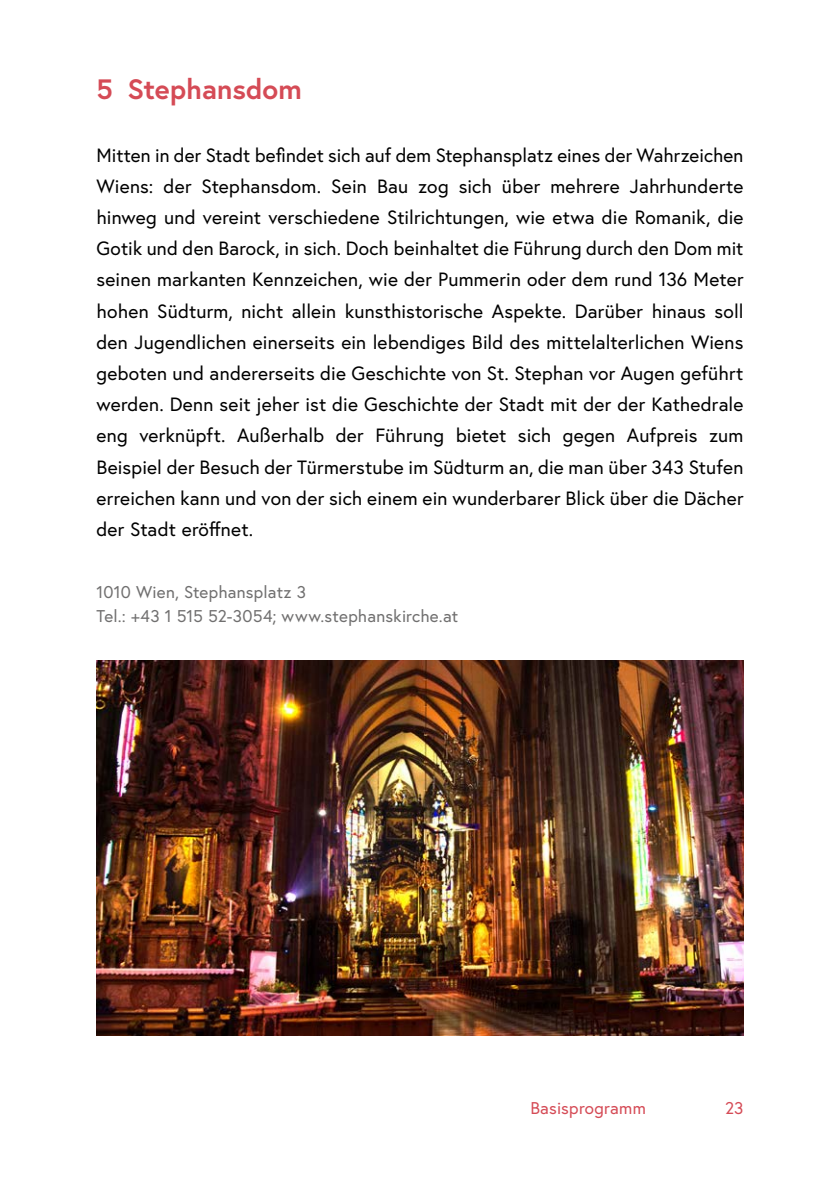
<style>
.page{position:relative;width:840px;height:1191px;background:#fff}
.page>*{position:absolute;margin:0;border:0;box-sizing:border-box;transform-origin:0 0}
.h2_beginnend_mit_1{font:700 28px "Europa Austria";color:#d54b56}
.p_Abstand_danach{font:19.2px/31.2px "Europa Austria";letter-spacing:.01em;color:#000;text-align:justify}
.p_Bildbeschriftung{font:17px/23.4px "Europa Austria";letter-spacing:.015em;color:#706f6f}
.t1{font:17px "Europa Austria";letter-spacing:.015em;color:#d54b56}
</style>
<div class="page">
<img style="left:96px;top:660px;width:647px;height:375px">
<h2 class="h2_beginnend_mit_1" style="left:96px;top:70px;width:207px">5 Stephansdom</h2>
<p class="p_Abstand_danach" style="left:96px;top:139px;width:648px">Mitten in der Stadt befindet sich auf dem Stephansplatz eines der Wahrzeichen Wiens: der Stephansdom. Sein Bau zog sich über mehrere Jahrhunderte hinweg und vereint verschiedene Stilrichtungen, wie etwa die Romanik, die Gotik und den Barock, in sich. Doch beinhaltet die Führung durch den Dom mit seinen markanten Kennzeichen, wie der Pummerin oder dem rund 136 Meter hohen Südturm, nicht allein kunsthistorische Aspekte. Darüber hinaus soll den Jugendlichen einerseits ein lebendiges Bild des mittelalterlichen Wiens geboten und andererseits die Geschichte von St. Stephan vor Augen geführt werden. Denn seit jeher ist die Geschichte der Stadt mit der der Kathedrale eng verknüpft. Außerhalb der Führung bietet sich gegen Aufpreis zum Beispiel der Besuch der Türmerstube im Südturm an, die man über 343 Stufen erreichen kann und von der sich einem ein wunderbarer Blick über die Dächer der Stadt eröffnet.</p>
<p class="p_Bildbeschriftung" style="left:96px;top:580px;width:363px">1010 Wien, Stephansplatz 3<br>Tel.: +43 1 515 52-3054; www.stephanskirche.at</p>
<p class="t1" style="left:530px;top:1096px;width:117px">Basisprogramm</p>
<p class="t1" style="left:724px;top:1096px;width:20px">23</p>
</div>
